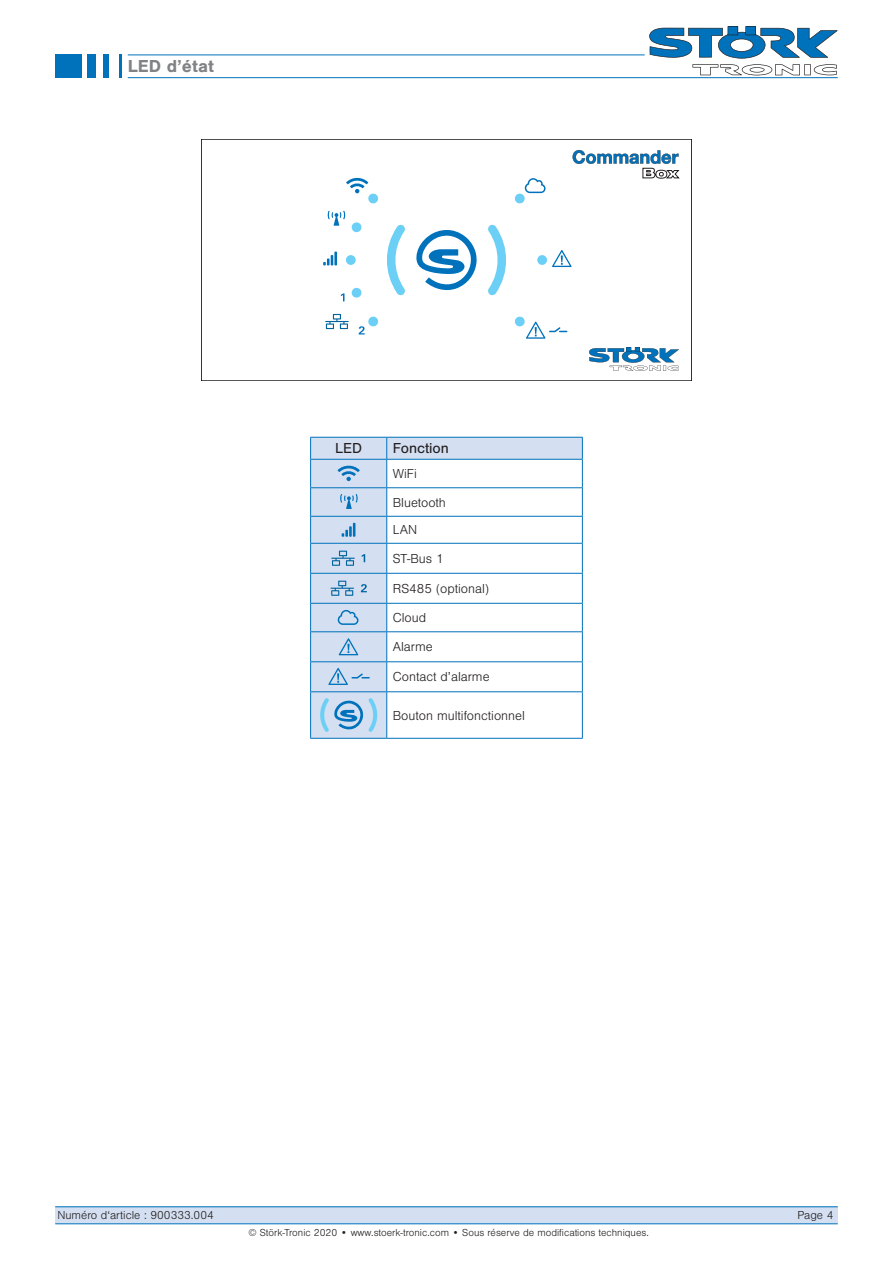
<style>
.page{position:relative;width:893px;height:1263px;background:#fff}
.page>*{position:absolute;margin:0;border:0;box-sizing:border-box;transform-origin:0 0}
.t1{font:700 18px "Nimbus San";color:#808285}
.Tabelle_Überschrift{font:15px "Nimbus San";color:#231f20}
.t2{font:300 13.5px "Nimbus San";color:#231f20}
.t3{font:300 12px "Nimbus San";color:#231f20}
.t4{font:300 10.5px "Nimbus San";color:#231f20}
</style>
<div class="page">
<div style="left:55px;top:1207px;width:783px;height:17px;background:#d4e0f1"></div>
<svg style="left:649px;top:26px;width:189px;height:49px"></svg>
<hr style="left:128px;top:77px;width:710px;height:1px;background:#0072bc">
<hr style="left:128px;top:55px;width:517px;height:1px;background:#0072bc">
<hr style="left:55px;top:1223px;width:783px;height:1px;background:#0072bc">
<hr style="left:55px;top:1206px;width:783px;height:1px;background:#0072bc">
<div style="left:55px;top:55px;width:27px;height:23px;background:#0072bc"></div>
<div style="left:87px;top:55px;width:8px;height:23px;background:#0072bc"></div>
<div style="left:103px;top:55px;width:6px;height:23px;background:#0072bc"></div>
<hr style="left:120px;top:55px;width:2px;height:23px;background:#0072bc">
<svg style="left:311px;top:438px;width:271px;height:300px"></svg>
<hr style="left:310px;top:437px;width:77px;height:1px;background:#0072bc">
<hr style="left:387px;top:437px;width:196px;height:1px;background:#0072bc">
<hr style="left:310px;top:459px;width:77px;height:1px;background:#0072bc">
<hr style="left:387px;top:459px;width:196px;height:1px;background:#0072bc">
<hr style="left:310px;top:487px;width:77px;height:1px;background:#0072bc">
<hr style="left:387px;top:487px;width:196px;height:1px;background:#0072bc">
<hr style="left:310px;top:516px;width:77px;height:1px;background:#0072bc">
<hr style="left:387px;top:516px;width:196px;height:1px;background:#0072bc">
<hr style="left:310px;top:543px;width:77px;height:1px;background:#0072bc">
<hr style="left:387px;top:543px;width:196px;height:1px;background:#0072bc">
<hr style="left:310px;top:573px;width:77px;height:1px;background:#0072bc">
<hr style="left:387px;top:573px;width:196px;height:1px;background:#0072bc">
<hr style="left:310px;top:603px;width:77px;height:1px;background:#0072bc">
<hr style="left:387px;top:603px;width:196px;height:1px;background:#0072bc">
<hr style="left:310px;top:631px;width:77px;height:1px;background:#0072bc">
<hr style="left:387px;top:631px;width:196px;height:1px;background:#0072bc">
<hr style="left:310px;top:661px;width:77px;height:1px;background:#0072bc">
<svg style="left:310px;top:438px;width:1px;height:253px"></svg>
<hr style="left:387px;top:661px;width:196px;height:1px;background:#0072bc">
<svg style="left:386px;top:438px;width:1px;height:253px"></svg>
<svg style="left:582px;top:438px;width:1px;height:253px"></svg>
<hr style="left:310px;top:691px;width:77px;height:1px;background:#0072bc">
<hr style="left:310px;top:692px;width:1px;height:46px;background:#0072bc">
<hr style="left:387px;top:691px;width:196px;height:1px;background:#0072bc">
<hr style="left:386px;top:692px;width:1px;height:46px;background:#0072bc">
<hr style="left:582px;top:692px;width:1px;height:46px;background:#0072bc">
<hr style="left:310px;top:738px;width:77px;height:1px;background:#0072bc">
<hr style="left:387px;top:738px;width:196px;height:1px;background:#0072bc">
<svg style="left:338px;top:465px;width:22px;height:16px"></svg>
<svg style="left:340px;top:494px;width:18px;height:15px"></svg>
<svg style="left:342px;top:523px;width:13px;height:14px"></svg>
<svg style="left:331px;top:551px;width:24px;height:15px"></svg>
<svg style="left:362px;top:554px;width:3px;height:8px"></svg>
<svg style="left:330px;top:581px;width:24px;height:15px"></svg>
<svg style="left:361px;top:584px;width:6px;height:8px"></svg>
<svg style="left:338px;top:610px;width:20px;height:15px"></svg>
<svg style="left:339px;top:638px;width:19px;height:17px"></svg>
<svg style="left:328px;top:668px;width:42px;height:17px"></svg>
<svg style="left:319px;top:698px;width:59px;height:34px"></svg>
<div style="left:201px;top:139px;width:491px;height:242px;border:1px solid #111416"></div>
<svg style="left:351px;top:222px;width:11px;height:11px"></svg>
<div style="left:346px;top:255px;width:10px;height:10px;background:#6bcff6;border-radius:50%"></div>
<div style="left:537px;top:255px;width:10px;height:10px;background:#6bcff6;border-radius:50%"></div>
<svg style="left:351px;top:287px;width:11px;height:11px"></svg>
<svg style="left:488px;top:224px;width:18px;height:72px"></svg>
<svg style="left:387px;top:224px;width:18px;height:72px"></svg>
<svg style="left:325px;top:314px;width:24px;height:15px"></svg>
<svg style="left:515px;top:178px;width:31px;height:26px"></svg>
<svg style="left:346px;top:177px;width:32px;height:27px"></svg>
<svg style="left:323px;top:252px;width:14px;height:13px"></svg>
<svg style="left:341px;top:293px;width:3px;height:8px"></svg>
<svg style="left:359px;top:316px;width:19px;height:18px"></svg>
<svg style="left:327px;top:211px;width:18px;height:15px"></svg>
<svg style="left:589px;top:347px;width:90px;height:24px"></svg>
<svg style="left:416px;top:230px;width:61px;height:61px"></svg>
<svg style="left:552px;top:250px;width:20px;height:17px"></svg>
<svg style="left:515px;top:316px;width:52px;height:23px"></svg>
<svg style="left:573px;top:150px;width:107px;height:29px"></svg>
<h1 class="t1" style="left:128px;top:56px;width:88px">LED d’état</h1>
<p class="Tabelle_Überschrift" style="left:335px;top:440px;width:29px">LED</p>
<p class="Tabelle_Überschrift" style="left:393px;top:440px;width:58px">Fonction</p>
<p class="t2" style="left:393px;top:466px;width:26px">WiFi</p>
<p class="t2" style="left:393px;top:495px;width:55px">Bluetooth</p>
<p class="t2" style="left:393px;top:523px;width:26px">LAN</p>
<p class="t2" style="left:393px;top:551px;width:52px">ST-Bus 1</p>
<p class="t2" style="left:393px;top:581px;width:98px">RS485 (optional)</p>
<p class="t2" style="left:393px;top:610px;width:35px">Cloud</p>
<p class="t2" style="left:393px;top:640px;width:41px">Alarme</p>
<p class="t2" style="left:393px;top:670px;width:98px">Contact d’alarme</p>
<p class="t2" style="left:393px;top:708px;width:134px">Bouton multifonctionnel</p>
<p class="t3" style="left:57px;top:1209px;width:158px">Numéro d‘article : 900333.004</p>
<p class="t3" style="left:797px;top:1209px;width:37px">Page 4</p>
<p class="t4" style="left:248px;top:1227px;width:402px">© Störk-Tronic 2020 • www.stoerk-tronic.com • Sous réserve de modifications techniques.</p>
</div>
